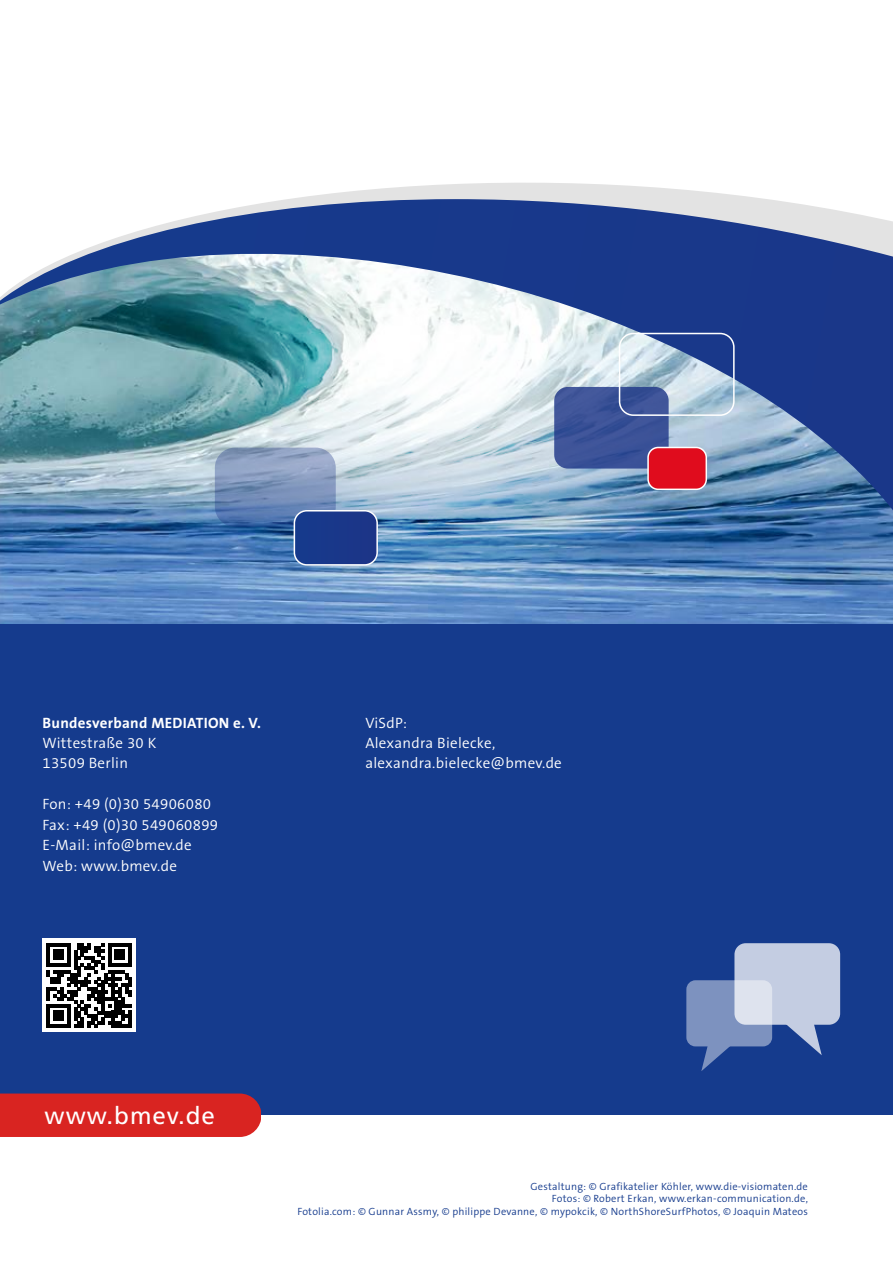
<style>
.page{position:relative;width:893px;height:1263px;background:#fff}
.page>*{position:absolute;margin:0;border:0;box-sizing:border-box;transform-origin:0 0}
.t1{font:24.15px "Frutiger";letter-spacing:.04em;color:#fff}
.t2{font:300 15px/20.4px "The Sans B4";letter-spacing:.02em;color:#fff}
.t3{font:700 15px "The Sans B7";letter-spacing:.02em;color:#fff}
.t4{font:300 10.5px/12.6px "The Sans B4";letter-spacing:.02em;color:#153b8d;text-align:right}
</style>
<div class="page">
<svg style="left:0;top:510px;width:893px;height:114px;background:#5988be"></svg>
<svg style="left:0;top:183px;width:893px;height:327px"></svg>
<div style="left:554px;top:387px;width:115px;height:82px;background:linear-gradient(to right,#3d5398,#3a5197);border-radius:14px"></div>
<div style="left:619px;top:333px;width:116px;height:83px;border:2px solid #fff;border-radius:14px"></div>
<svg style="left:215px;top:448px;width:121px;height:79px;background:#7890ba"></svg>
<div style="left:648px;top:447px;width:58px;height:42px;background:#e00c1d;border-radius:10px"></div>
<div style="left:647px;top:447px;width:60px;height:43px;border:2px solid #fff;border-radius:10px"></div>
<div style="left:294px;top:511px;width:83px;height:54px;background:#19378a"></div>
<div style="left:294px;top:510px;width:84px;height:56px;border:2px solid #fff;border-radius:12px"></div>
<div style="left:0;top:624px;width:893px;height:491px;background:#153b8d"></div>
<div style="left:0;top:1093px;width:261px;height:44px;background:#d92421"></div>
<div style="left:45px;top:1106px;width:170px;height:18px;background:#d92421"></div>
<div style="left:734px;top:943px;width:106px;height:82px;background:#c4cde2;border-radius:11px"></div>
<svg style="left:781px;top:1024px;width:41px;height:31px"></svg>
<svg style="left:686px;top:980px;width:86px;height:66px;background:#99a9cc"></svg>
<svg style="left:701px;top:1042px;width:33px;height:29px"></svg>
<div style="left:43px;top:939px;width:93px;height:93px;background:#fff"></div>
<svg style="left:47px;top:943px;width:85px;height:85px"></svg>
<h2 class="t3" style="left:43px;top:715px;width:220px">Bundesverband MEDIATION e. V.</h2>
<h2 class="t2" style="left:43px;top:733px;width:115px">Wittestraße 30 K<br>13509 Berlin</h2>
<h2 class="t2" style="left:43px;top:794px;width:177px">Fon: +49 (0)30 54906080<br>Fax: +49 (0)30 549060899<br>E-Mail: info@bmev.de<br>Web: www.bmev.de</h2>
<h2 class="t2" style="left:365px;top:713px;width:198px">ViSdP:<br>Alexandra Bielecke, alexandra.bielecke@bmev.de</h2>
<h1 class="t1" style="left:45px;top:1102px;width:172px">www.bmev.de</h1>
<p class="t4" style="left:298px;top:1180px;width:512px">Gestaltung: © Grafikatelier Köhler, www.die-visiomaten.de<br>Fotos: © Robert Erkan, www.erkan-communication.de,<br>Fotolia.com: © Gunnar Assmy, © philippe Devanne, © mypokcik, © NorthShoreSurfPhotos, © Joaquin Mateos</p>
</div>
